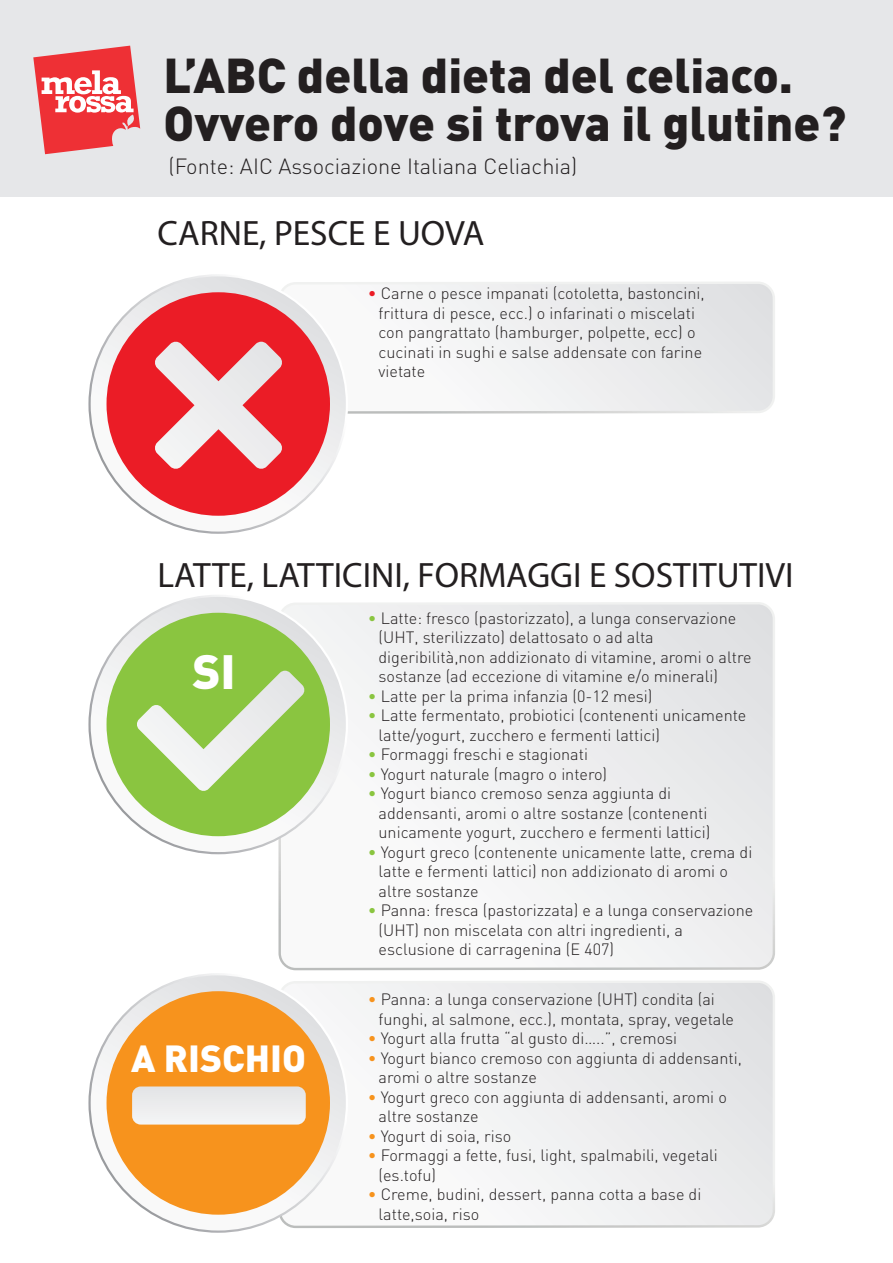
<style>
.page{position:relative;width:893px;height:1263px;background:#fff}
.page>*{position:absolute;margin:0;border:0;box-sizing:border-box;transform-origin:0 0}
.t1{font:900 48.3px/48px "DIN";color:#231f20}
.t2{font:900 47.55px "DIN";color:#fff}
.t3{font:900 37.35px "DIN";color:#fff}
.t4{font:35.4px "Myriad Pro";color:#231f20}
.t5{font:300 21.75px "DIN";color:#231f20}
.t6{font:300 16.2px/19.5px "DIN";color:#231f20}
.s1{color:#eb1c26}
.s2{color:#8ac540}
.s3{color:#f7931d}
</style>
<div class="page">
<svg style="left:289px;top:282px;width:486px;height:132px"></svg>
<svg style="left:282px;top:284px;width:491px;height:127px"></svg>
<svg style="left:88px;top:274px;width:260px;height:260px"></svg>
<svg style="left:91px;top:276px;width:255px;height:256px"></svg>
<div style="left:107px;top:292px;width:223px;height:224px;background:#eb1c26;border-radius:50%"></div>
<div style="left:0;top:0;width:893px;height:196px;background:#e6e7e9"></div>
<svg style="left:155px;top:341px;width:127px;height:128px"></svg>
<svg style="left:33px;top:46px;width:107px;height:108px"></svg>
<svg style="left:281px;top:604px;width:492px;height:364px"></svg>
<svg style="left:88px;top:595px;width:260px;height:259px"></svg>
<svg style="left:91px;top:597px;width:255px;height:255px"></svg>
<div style="left:107px;top:613px;width:223px;height:223px;background:#8ac540;border-radius:50%"></div>
<svg style="left:137px;top:671px;width:168px;height:120px"></svg>
<svg style="left:280px;top:981px;width:495px;height:247px"></svg>
<svg style="left:281px;top:983px;width:492px;height:243px"></svg>
<svg style="left:88px;top:973px;width:260px;height:260px"></svg>
<div style="left:91px;top:975px;width:255px;height:255px;background:linear-gradient(to bottom,#e2e2e3,#fbfbfa);border-radius:128px"></div>
<div style="left:107px;top:991px;width:223px;height:224px;background:#f7931d;border-radius:50%"></div>
<svg style="left:132px;top:1086px;width:174px;height:38px;background:#ebe9e8"></svg>
<h1 class="t1" style="left:163px;top:49px;width:684px">L’ABC della dieta del celiaco.<br>Ovvero dove si trova il glutine?</h1>
<h3 class="t5" style="left:168px;top:153px;width:410px">(Fonte: AIC Associazione Italiana Celiachia)</h3>
<h3 class="t4" style="left:157px;top:211px;width:329px">CARNE, PESCE E UOVA</h3>
<p class="t6" style="left:379px;top:284px;width:328px;text-indent:-11px"><span class="s1">•</span> Carne o pesce impanati (cotoletta, bastoncini, frittura di pesce, ecc.) o infarinati o miscelati con pangrattato (hamburger, polpette, ecc) o cucinati in sughi e salse addensate con farine vietate</p>
<h3 class="t4" style="left:157px;top:553px;width:638px">LATTE, LATTICINI, FORMAGGI E SOSTITUTIVI</h3>
<h2 class="t2" style="left:192px;top:640px;width:45px">SI</h2>
<h3 class="t3" style="left:131px;top:1033px;width:176px">A RISCHIO</h3>
<p class="t6" style="left:379px;top:608px;width:374px;text-indent:-11px"><span class="s2">•</span> Latte: fresco (pastorizzato), a lunga conservazione (UHT, sterilizzato) delattosato o ad alta digeribilità,non addizionato di vitamine, aromi o altre sostanze (ad eccezione di vitamine e/o minerali)</p>
<p class="t6" style="left:368px;top:686px;width:286px"><span class="s2">•</span> Latte per la prima infanzia (0-12 mesi)</p>
<p class="t6" style="left:379px;top:706px;width:369px;text-indent:-11px"><span class="s2">•</span> Latte fermentato, probiotici (contenenti unicamente latte/yogurt, zucchero e fermenti lattici)</p>
<p class="t6" style="left:368px;top:745px;width:222px"><span class="s2">•</span> Formaggi freschi e stagionati</p>
<p class="t6" style="left:368px;top:764px;width:241px"><span class="s2">•</span> Yogurt naturale (magro o intero)</p>
<p class="t6" style="left:379px;top:784px;width:333px;text-indent:-11px"><span class="s2">•</span> Yogurt bianco cremoso senza aggiunta di addensanti, aromi o altre sostanze (contenenti unicamente yogurt, zucchero e fermenti lattici)</p>
<p class="t6" style="left:379px;top:842px;width:375px;text-indent:-11px"><span class="s2">•</span> Yogurt greco (contenente unicamente latte, crema di latte e fermenti lattici) non addizionato di aromi o altre sostanze</p>
<p class="t6" style="left:379px;top:901px;width:376px;text-indent:-11px"><span class="s2">•</span> Panna: fresca (pastorizzata) e a lunga conservazione (UHT) non miscelata con altri ingredienti, a esclusione di carragenina (E 407)</p>
<p class="t6" style="left:379px;top:990px;width:357px;text-indent:-11px"><span class="s3">•</span> Panna: a lunga conservazione (UHT) condita (ai funghi, al salmone, ecc.), montata, spray, vegetale</p>
<p class="t6" style="left:368px;top:1029px;width:311px"><span class="s3">•</span> Yogurt alla frutta “al gusto di…..”, cremosi</p>
<p class="t6" style="left:379px;top:1048px;width:365px;text-indent:-11px"><span class="s3">•</span> Yogurt bianco cremoso con aggiunta di addensanti, aromi o altre sostanze</p>
<p class="t6" style="left:379px;top:1087px;width:350px;text-indent:-11px"><span class="s3">•</span> Yogurt greco con aggiunta di addensanti, aromi o altre sostanze</p>
<p class="t6" style="left:368px;top:1126px;width:145px"><span class="s3">•</span> Yogurt di soia, riso</p>
<p class="t6" style="left:379px;top:1146px;width:341px;text-indent:-11px"><span class="s3">•</span> Formaggi a fette, fusi, light, spalmabili, vegetali (es.tofu)</p>
<p class="t6" style="left:379px;top:1185px;width:324px;text-indent:-11px"><span class="s3">•</span> Creme, budini, dessert, panna cotta a base di latte,soia, riso</p>
</div>
